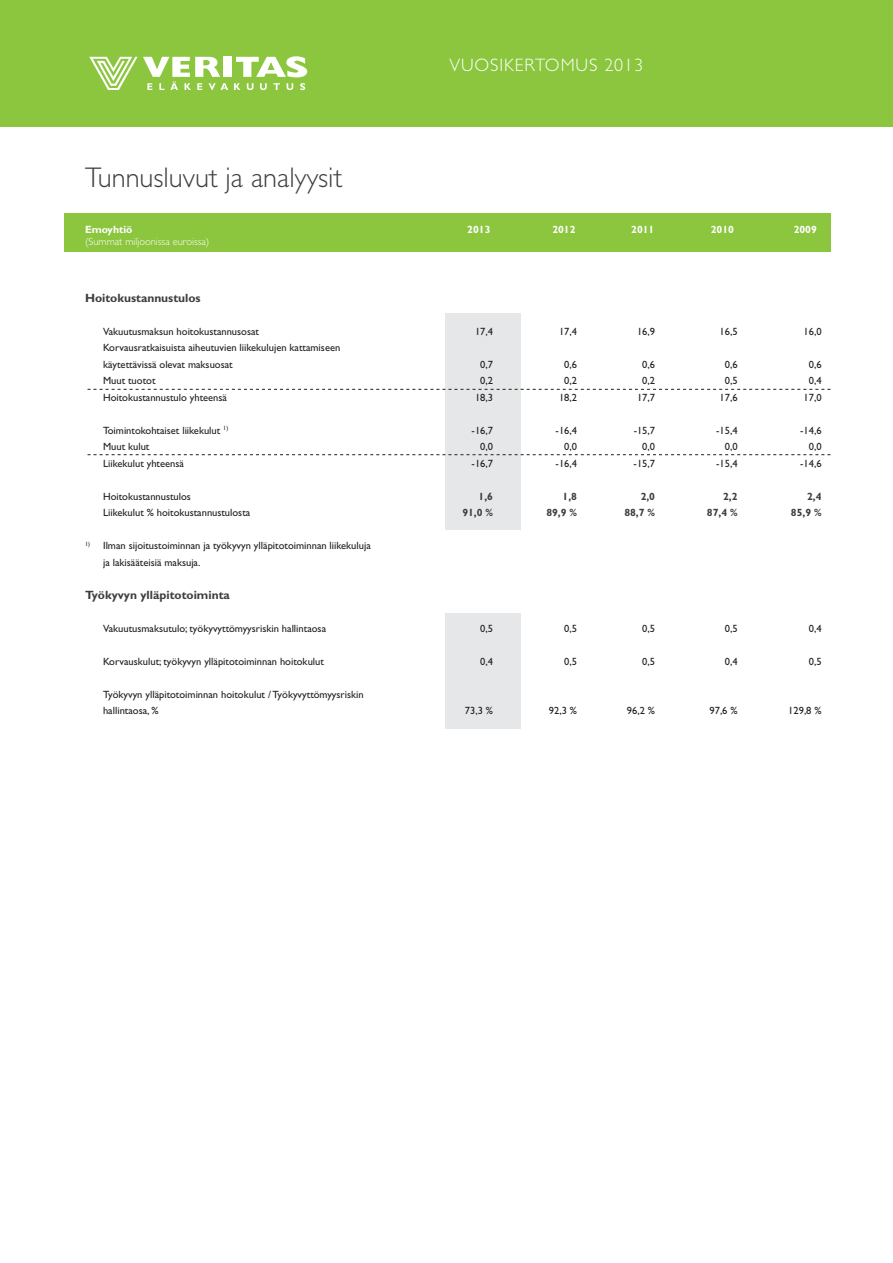
<style>
.page{position:relative;width:893px;height:1263px;background:#fff}
.page>*{position:absolute;margin:0;border:0;box-sizing:border-box;transform-origin:0 0}
.B_tilinpäätös_-_pääo{font:300 28.5px "Gill Sans";color:#3e3e3f}
.t1{font:300 18px "Gill Sans";letter-spacing:.05em;color:#fff}
.B_tilinpäätös_-_6_sa{font:700 12px "Gill Sans";color:#3e3e3f}
.B_tilinpäätös_-_6_sa-2{font:10.5px "Gill Sans";color:#231f20}
.B_tilinpäätös_-_6_sa-3{font:700 10.5px "Gill Sans";color:#3e3e3f}
.B_tilinpäätös_-_alao{font:700 10.5px "Gill Sans";color:#fff}
.B_tilinpäätös_-_alao-2{font:300 10.5px "Gill Sans";color:#fff}
</style>
<div class="page">
<div style="left:64px;top:213px;width:767px;height:38px;background:#8cc63f"></div>
<div style="left:0;top:0;width:893px;height:127px;background:#8cc63f"></div>
<div style="left:224px;top:57px;width:8px;height:20px;background:#fff"></div>
<svg style="left:236px;top:56px;width:71px;height:21px"></svg>
<svg style="left:89px;top:57px;width:139px;height:33px"></svg>
<svg style="left:234px;top:83px;width:6px;height:7px"></svg>
<svg style="left:247px;top:83px;width:6px;height:7px"></svg>
<svg style="left:260px;top:83px;width:7px;height:7px"></svg>
<svg style="left:273px;top:83px;width:7px;height:7px"></svg>
<svg style="left:287px;top:83px;width:6px;height:7px"></svg>
<svg style="left:300px;top:83px;width:5px;height:7px"></svg>
<div style="left:446px;top:313px;width:75px;height:217px;background:#e6e7e9"></div>
<svg style="left:88px;top:454px;width:743px;height:1px"></svg>
<svg style="left:88px;top:389px;width:743px;height:1px"></svg>
<div style="left:446px;top:613px;width:75px;height:115px;background:#e6e7e9"></div>
<p class="B_tilinpäätös_-_pääo" style="left:85px;top:162px;width:259px">Tunnusluvut ja analyysit</p>
<p class="t1" style="left:449px;top:54px;width:195px">VUOSIKERTOMUS 2013</p>
<p class="B_tilinpäätös_-_alao" style="left:85px;top:223px;width:49px">Emoyhtiö</p>
<p class="B_tilinpäätös_-_alao" style="left:467px;top:223px;width:25px">2013</p>
<p class="B_tilinpäätös_-_alao" style="left:552px;top:223px;width:25px">2012</p>
<p class="B_tilinpäätös_-_alao-2" style="left:85px;top:235px;width:126px">(Summat miljoonissa euroissa)</p>
<p class="B_tilinpäätös_-_alao" style="left:631px;top:223px;width:25px">2011</p>
<p class="B_tilinpäätös_-_alao" style="left:711px;top:223px;width:25px">2010</p>
<p class="B_tilinpäätös_-_alao" style="left:794px;top:223px;width:25px">2009</p>
<p class="B_tilinpäätös_-_6_sa" style="left:85px;top:290px;width:117px">Hoitokustannustulos</p>
<p class="B_tilinpäätös_-_6_sa-2" style="left:103px;top:325px;width:158px">Vakuutusmaksun hoitokustannusosat</p>
<p class="B_tilinpäätös_-_6_sa-2" style="left:475px;top:325px;width:20px">17,4</p>
<p class="B_tilinpäätös_-_6_sa-2" style="left:559px;top:325px;width:20px">17,4</p>
<p class="B_tilinpäätös_-_6_sa-2" style="left:637px;top:325px;width:20px">16,9</p>
<p class="B_tilinpäätös_-_6_sa-2" style="left:719px;top:325px;width:20px">16,5</p>
<p class="B_tilinpäätös_-_6_sa-2" style="left:803px;top:325px;width:20px">16,0</p>
<p class="B_tilinpäätös_-_6_sa-2" style="left:103px;top:341px;width:239px">Korvausratkaisuista aiheutuvien liikekulujen kattamiseen</p>
<p class="B_tilinpäätös_-_6_sa-2" style="left:103px;top:358px;width:131px">käytettävissä olevat maksuosat</p>
<p class="B_tilinpäätös_-_6_sa-2" style="left:480px;top:358px;width:14px">0,7</p>
<p class="B_tilinpäätös_-_6_sa-2" style="left:564px;top:358px;width:14px">0,6</p>
<p class="B_tilinpäätös_-_6_sa-2" style="left:642px;top:358px;width:14px">0,6</p>
<p class="B_tilinpäätös_-_6_sa-2" style="left:725px;top:358px;width:14px">0,6</p>
<p class="B_tilinpäätös_-_6_sa-2" style="left:809px;top:358px;width:14px">0,6</p>
<p class="B_tilinpäätös_-_6_sa-2" style="left:103px;top:374px;width:54px">Muut tuotot</p>
<p class="B_tilinpäätös_-_6_sa-2" style="left:480px;top:374px;width:14px">0,2</p>
<p class="B_tilinpäätös_-_6_sa-2" style="left:564px;top:374px;width:14px">0,2</p>
<p class="B_tilinpäätös_-_6_sa-2" style="left:642px;top:374px;width:14px">0,2</p>
<p class="B_tilinpäätös_-_6_sa-2" style="left:725px;top:374px;width:14px">0,5</p>
<p class="B_tilinpäätös_-_6_sa-2" style="left:809px;top:374px;width:14px">0,4</p>
<p class="B_tilinpäätös_-_6_sa-2" style="left:103px;top:391px;width:125px">Hoitokustannustulo yhteensä</p>
<p class="B_tilinpäätös_-_6_sa-2" style="left:475px;top:391px;width:20px">18,3</p>
<p class="B_tilinpäätös_-_6_sa-2" style="left:559px;top:391px;width:20px">18,2</p>
<p class="B_tilinpäätös_-_6_sa-2" style="left:637px;top:391px;width:20px">17,7</p>
<p class="B_tilinpäätös_-_6_sa-2" style="left:719px;top:391px;width:20px">17,6</p>
<p class="B_tilinpäätös_-_6_sa-2" style="left:803px;top:391px;width:20px">17,0</p>
<p class="B_tilinpäätös_-_6_sa-2" style="left:103px;top:424px;width:127px">Toimintokohtaiset liikekulut <sup>1)</sup></p>
<p class="B_tilinpäätös_-_6_sa-2" style="left:472px;top:424px;width:23px">-16,7</p>
<p class="B_tilinpäätös_-_6_sa-2" style="left:556px;top:424px;width:23px">-16,4</p>
<p class="B_tilinpäätös_-_6_sa-2" style="left:634px;top:424px;width:23px">-15,7</p>
<p class="B_tilinpäätös_-_6_sa-2" style="left:716px;top:424px;width:23px">-15,4</p>
<p class="B_tilinpäätös_-_6_sa-2" style="left:800px;top:424px;width:23px">-14,6</p>
<p class="B_tilinpäätös_-_6_sa-2" style="left:103px;top:440px;width:48px">Muut kulut</p>
<p class="B_tilinpäätös_-_6_sa-2" style="left:480px;top:440px;width:14px">0,0</p>
<p class="B_tilinpäätös_-_6_sa-2" style="left:564px;top:440px;width:14px">0,0</p>
<p class="B_tilinpäätös_-_6_sa-2" style="left:642px;top:440px;width:14px">0,0</p>
<p class="B_tilinpäätös_-_6_sa-2" style="left:725px;top:440px;width:14px">0,0</p>
<p class="B_tilinpäätös_-_6_sa-2" style="left:809px;top:440px;width:14px">0,0</p>
<p class="B_tilinpäätös_-_6_sa-2" style="left:103px;top:457px;width:82px">Liikekulut yhteensä</p>
<p class="B_tilinpäätös_-_6_sa-2" style="left:472px;top:457px;width:23px">-16,7</p>
<p class="B_tilinpäätös_-_6_sa-2" style="left:556px;top:457px;width:23px">-16,4</p>
<p class="B_tilinpäätös_-_6_sa-2" style="left:634px;top:457px;width:23px">-15,7</p>
<p class="B_tilinpäätös_-_6_sa-2" style="left:716px;top:457px;width:23px">-15,4</p>
<p class="B_tilinpäätös_-_6_sa-2" style="left:800px;top:457px;width:23px">-14,6</p>
<p class="B_tilinpäätös_-_6_sa-2" style="left:103px;top:490px;width:89px">Hoitokustannustulos</p>
<p class="B_tilinpäätös_-_6_sa-3" style="left:479px;top:490px;width:16px">1,6</p>
<p class="B_tilinpäätös_-_6_sa-3" style="left:563px;top:490px;width:16px">1,8</p>
<p class="B_tilinpäätös_-_6_sa-3" style="left:641px;top:490px;width:16px">2,0</p>
<p class="B_tilinpäätös_-_6_sa-3" style="left:723px;top:490px;width:16px">2,2</p>
<p class="B_tilinpäätös_-_6_sa-3" style="left:807px;top:490px;width:16px">2,4</p>
<p class="B_tilinpäätös_-_6_sa-2" style="left:103px;top:506px;width:149px">Liikekulut % hoitokustannustulosta</p>
<p class="B_tilinpäätös_-_6_sa-3" style="left:462px;top:506px;width:32px">91,0 %</p>
<p class="B_tilinpäätös_-_6_sa-3" style="left:546px;top:506px;width:32px">89,9 %</p>
<p class="B_tilinpäätös_-_6_sa-3" style="left:624px;top:506px;width:32px">88,7 %</p>
<p class="B_tilinpäätös_-_6_sa-3" style="left:707px;top:506px;width:32px">87,4 %</p>
<p class="B_tilinpäätös_-_6_sa-3" style="left:791px;top:506px;width:32px">85,9 %</p>
<p class="B_tilinpäätös_-_6_sa-2" style="left:85px;top:539px;width:287px"><sup>1)</sup> Ilman sijoitustoiminnan ja työkyvyn ylläpitotoiminnan liikekuluja</p>
<p class="B_tilinpäätös_-_6_sa-2" style="left:103px;top:556px;width:99px">ja lakisääteisiä maksuja.</p>
<p class="B_tilinpäätös_-_6_sa" style="left:85px;top:587px;width:146px">Työkyvyn ylläpitotoiminta</p>
<p class="B_tilinpäätös_-_6_sa-2" style="left:103px;top:622px;width:225px">Vakuutusmaksutulo; työkyvyttömyysriskin hallintaosa</p>
<p class="B_tilinpäätös_-_6_sa-2" style="left:480px;top:622px;width:14px">0,5</p>
<p class="B_tilinpäätös_-_6_sa-2" style="left:564px;top:622px;width:14px">0,5</p>
<p class="B_tilinpäätös_-_6_sa-2" style="left:642px;top:622px;width:14px">0,5</p>
<p class="B_tilinpäätös_-_6_sa-2" style="left:725px;top:622px;width:14px">0,5</p>
<p class="B_tilinpäätös_-_6_sa-2" style="left:809px;top:622px;width:14px">0,4</p>
<p class="B_tilinpäätös_-_6_sa-2" style="left:103px;top:655px;width:222px">Korvauskulut; työkyvyn ylläpitotoiminnan hoitokulut</p>
<p class="B_tilinpäätös_-_6_sa-2" style="left:480px;top:655px;width:14px">0,4</p>
<p class="B_tilinpäätös_-_6_sa-2" style="left:564px;top:655px;width:14px">0,5</p>
<p class="B_tilinpäätös_-_6_sa-2" style="left:642px;top:655px;width:14px">0,5</p>
<p class="B_tilinpäätös_-_6_sa-2" style="left:725px;top:655px;width:14px">0,4</p>
<p class="B_tilinpäätös_-_6_sa-2" style="left:809px;top:655px;width:14px">0,5</p>
<p class="B_tilinpäätös_-_6_sa-2" style="left:103px;top:688px;width:262px">Työkyvyn ylläpitotoiminnan hoitokulut / Työkyvyttömyysriskin</p>
<p class="B_tilinpäätös_-_6_sa-2" style="left:103px;top:704px;width:57px">hallintaosa, %</p>
<p class="B_tilinpäätös_-_6_sa-2" style="left:465px;top:704px;width:30px">73,3 %</p>
<p class="B_tilinpäätös_-_6_sa-2" style="left:549px;top:704px;width:30px">92,3 %</p>
<p class="B_tilinpäätös_-_6_sa-2" style="left:627px;top:704px;width:30px">96,2 %</p>
<p class="B_tilinpäätös_-_6_sa-2" style="left:709px;top:704px;width:30px">97,6 %</p>
<p class="B_tilinpäätös_-_6_sa-2" style="left:788px;top:704px;width:35px">129,8 %</p>
</div>
